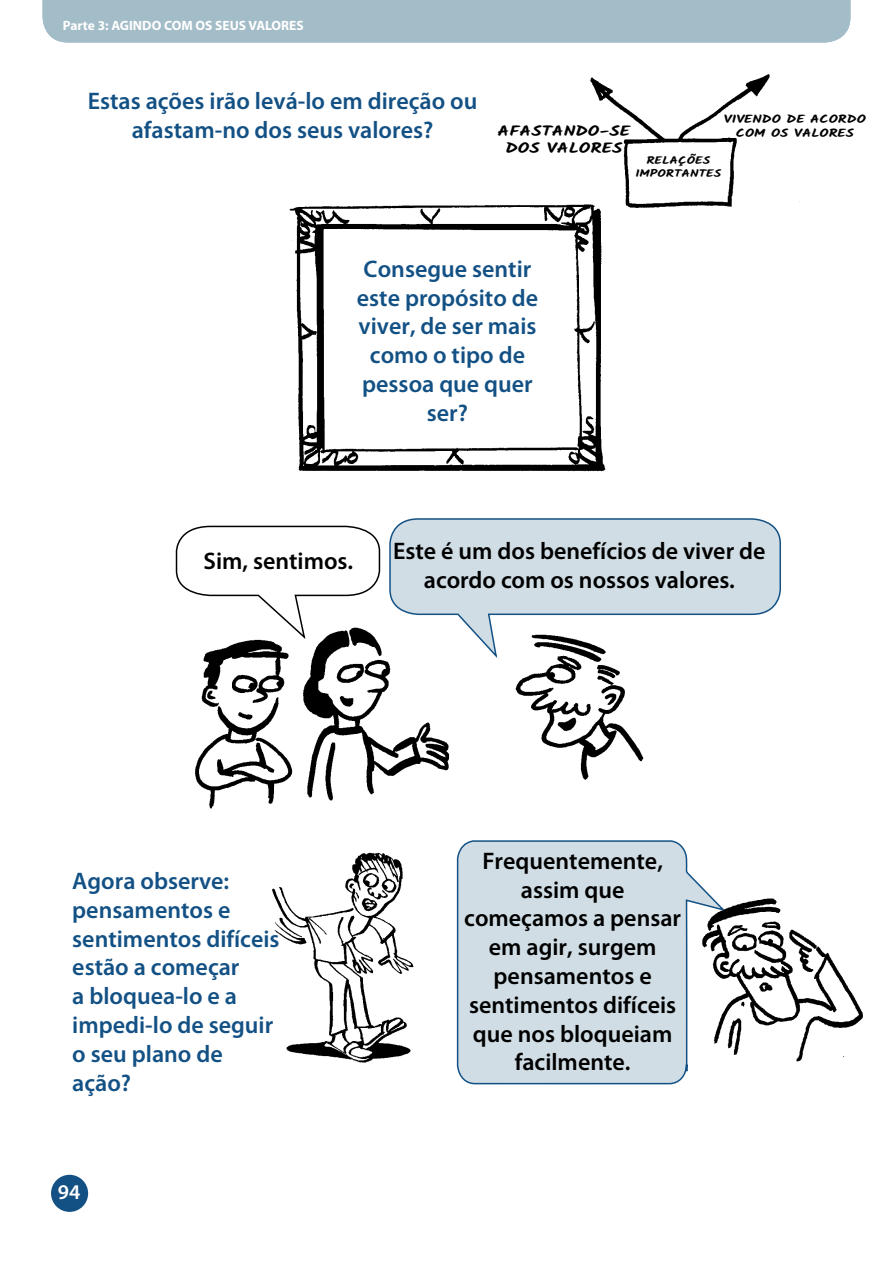
<style>
.page{position:relative;width:893px;height:1263px;background:#fff}
.page>*{position:absolute;margin:0;border:0;box-sizing:border-box;transform-origin:0 0}
.t1{font:600 24px/28.8px "Myriad Pro";color:#135185;text-align:center}
.t2{font:600 24px/28.8px "Myriad Pro";color:#000;text-align:center}
.t3{font:600 21px "Myriad Pro";color:#fff}
.t4{font:700 14.4px "Kalam";color:#000;scale:1.3 1}
.t5{font:700 13.5px "Myriad Pro";color:#fff}
.t6{font:700 13.5px "Myriad Pro";letter-spacing:.02em;color:#fff}
.t7{font:700 11.4px "Kalam";color:#000;scale:1.3 1}
.t8{font:700 10.5px/12.6px "Kalam";color:#000;text-align:center;scale:1.3 1}
</style>
<div class="page">
<div style="left:51px;top:1175px;width:37px;height:37px;background:#135185;border-radius:50%"></div>
<img style="left:195px;top:641px;width:449px;height:168px">
<svg style="left:175px;top:525px;width:206px;height:116px"></svg>
<svg style="left:388px;top:518px;width:393px;height:143px"></svg>
<img style="left:271px;top:852px;width:143px;height:211px">
<img style="left:724px;top:898px;width:139px;height:164px">
<svg style="left:456px;top:840px;width:268px;height:245px;background:#d2dde4"></svg>
<img style="left:590px;top:74px;width:210px;height:134px">
<img style="left:289px;top:182px;width:337px;height:290px">
<div style="left:43px;top:0;width:807px;height:43px;background:#a2bcc8"></div>
<p class="t5" style="left:63px;top:18px;width:242px">Parte 3: AG DO COM OS SEUS VALORES</p>
<p class="t6" style="left:91px;top:18px;width:174px">3: ACTING ON YOUR VALUES</p>
<p class="t1" style="left:88px;top:87px;width:391px">Estas ações irão levá-lo em direção ou afastam-no dos seus valores?</p>
<p class="t7" style="left:724px;top:113px;width:111px">VIVENDO DE ACORDO</p>
<p class="t4" style="left:498px;top:123px;width:103px">AFASTANDO-SE</p>
<p class="t7" style="left:736px;top:126px;width:92px">COM OS VALORES</p>
<p class="t4" style="left:505px;top:140px;width:92px">DOS VALORES</p>
<p class="t8" style="left:635px;top:154px;width:68px">RELAÇÕES<br>IMPORTANTES</p>
<p class="t1" style="left:357px;top:255px;width:183px">Consegue sentir este propósito de viver, de ser mais como o tipo de pessoa que quer ser?</p>
<p class="t2" style="left:204px;top:547px;width:151px">Sim, sentimos.</p>
<p class="t2" style="left:393px;top:537px;width:374px">Este é um dos benefícios de viver de acordo com os nossos valores.</p>
<p class="t1" style="left:72px;top:867px;width:209px;text-align:left">Agora observe: pensamentos e sentimentos difíceis estão a começar<br>a bloquea-lo e a impedi-lo de seguir o seu plano de ação?</p>
<p class="t3" style="left:58px;top:1181px;width:24px">94</p>
<p class="t2" style="left:464px;top:847px;width:218px">Frequentemente, assim que começamos a pensar em agir, surgem pensamentos e sentimentos difíceis que nos bloqueiam facilmente.</p>
</div>
